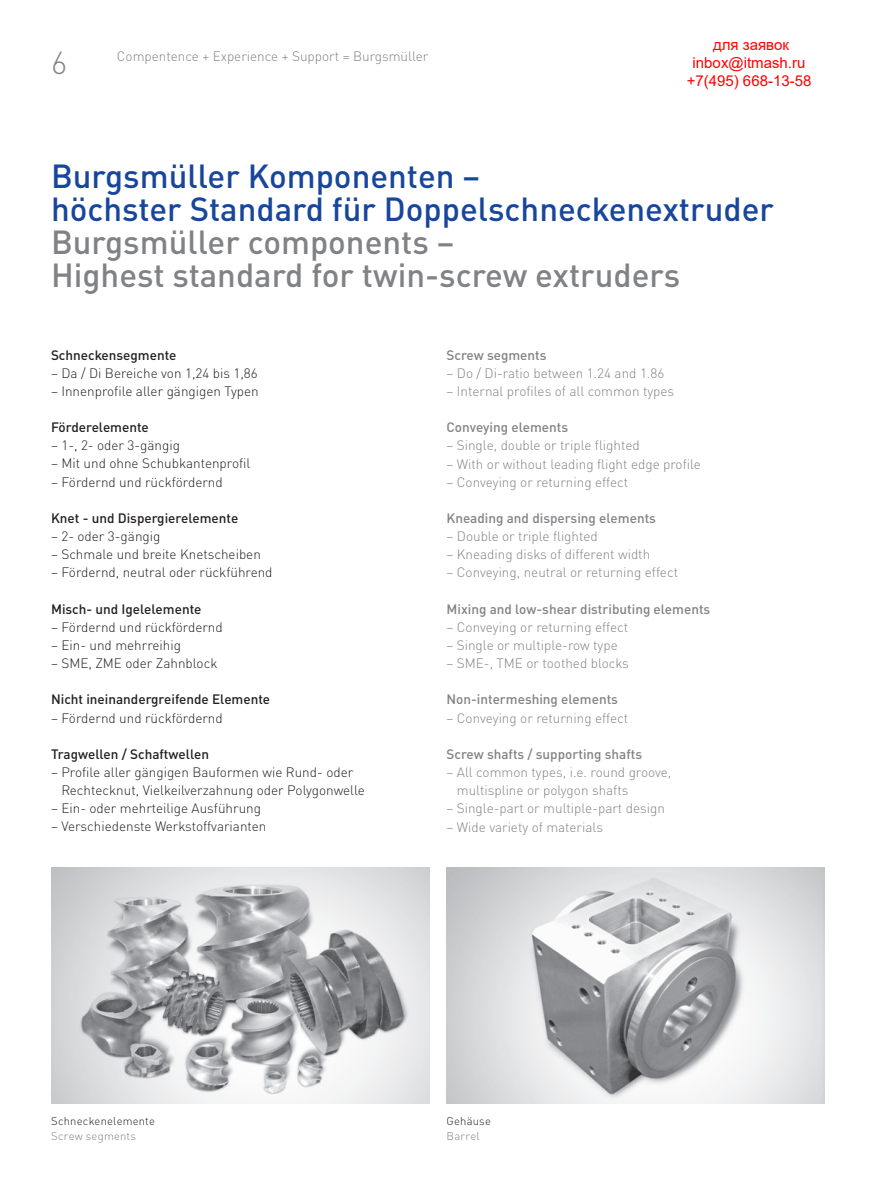
<style>
.page{position:relative;width:893px;height:1191px;background:#fff}
.page>*{position:absolute;margin:0;border:0;box-sizing:border-box;transform-origin:0 0}
.t1{font:500 33px/33px "DIN Pro";color:#18469d}
.t2{font:500 33px/33px "DIN Pro";color:#808285}
.t3{font:300 31.5px "DIN Pro";color:#808285}
.t4{font:15px/18px "Arial";color:#f00;text-align:center}
.t5{font:300 13.5px/18.1px "DIN Pro";color:#808285}
.t6{font:300 13.5px/18.1px "DIN Pro";color:#231f20}
.t7{font:500 13.5px "DIN Pro";color:#808285}
.t8{font:500 13.5px "DIN Pro";color:#231f20}
.t9{font:300 11.25px "DIN Pro";letter-spacing:.015em;color:#231f20}
.t10{font:300 11.25px "DIN Pro";letter-spacing:.025em;color:#808285}
</style>
<div class="page">
<img style="left:51px;top:867px;width:378px;height:236px">
<img style="left:446px;top:867px;width:379px;height:236px">
<h2 class="t3" style="left:51px;top:38px;width:18px">6</h2>
<p class="t5" style="left:117px;top:46px;width:313px">Compentence + Experience + Support = Burgsmüller</p>
<p class="t4" style="left:687px;top:36px;width:126px">для заявок inbox@itmash.ru +7(495) 668-13-58</p>
<h1 class="t1" style="left:51px;top:156px;width:724px">Burgsmüller Komponenten –<br>höchster Standard für Doppelschneckenextruder</h1>
<h1 class="t2" style="left:51px;top:222px;width:631px">Burgsmüller components –<br>Highest standard for twin-screw extruders</h1>
<p class="t8" style="left:51px;top:344px;width:127px">Schneckensegmente</p>
<p class="t6" style="left:51px;top:362px;width:208px">– Da / Di Bereiche von 1,24 bis 1,86</p>
<p class="t6" style="left:51px;top:381px;width:209px">– Innenprofile aller gängigen Typen</p>
<p class="t8" style="left:51px;top:416px;width:99px">Förderelemente</p>
<p class="t6" style="left:51px;top:435px;width:131px">– 1-, 2- oder 3-gängig</p>
<p class="t6" style="left:51px;top:453px;width:201px">– Mit und ohne Schubkantenprofil</p>
<p class="t6" style="left:51px;top:471px;width:173px">– Fördernd und rückfördernd</p>
<p class="t8" style="left:51px;top:507px;width:189px">Knet - und Dispergierelemente</p>
<p class="t6" style="left:51px;top:526px;width:111px">– 2- oder 3-gängig</p>
<p class="t6" style="left:51px;top:544px;width:211px">– Schmale und breite Knetscheiben</p>
<p class="t6" style="left:51px;top:562px;width:223px">– Fördernd, neutral oder rückführend</p>
<p class="t8" style="left:51px;top:598px;width:152px">Misch- und Igelelemente</p>
<p class="t6" style="left:51px;top:616px;width:173px">– Fördernd und rückfördernd</p>
<p class="t6" style="left:51px;top:635px;width:131px">– Ein- und mehrreihig</p>
<p class="t6" style="left:51px;top:653px;width:168px">– SME, ZME oder Zahnblock</p>
<p class="t8" style="left:51px;top:688px;width:221px">Nicht ineinandergreifende Elemente</p>
<p class="t6" style="left:51px;top:707px;width:173px">– Fördernd und rückfördernd</p>
<p class="t8" style="left:51px;top:743px;width:159px">Tragwellen / Schaftwellen</p>
<p class="t6" style="left:61px;top:762px;width:305px;text-indent:-10px">– Profile aller gängigen Bauformen wie Rund- oder<br>Rechtecknut, Vielkeilverzahnung oder Polygonwelle</p>
<p class="t6" style="left:51px;top:798px;width:212px">– Ein- oder mehrteilige Ausführung</p>
<p class="t6" style="left:51px;top:816px;width:217px">– Verschiedenste Werkstoffvarianten</p>
<p class="t7" style="left:446px;top:344px;width:102px">Screw segments</p>
<p class="t5" style="left:446px;top:363px;width:219px">– Do / Di-ratio between 1.24 and 1.86</p>
<p class="t5" style="left:446px;top:381px;width:229px">– Internal profiles of all common types</p>
<p class="t7" style="left:446px;top:416px;width:123px">Conveying elements</p>
<p class="t5" style="left:446px;top:435px;width:195px">– Single, double or triple flighted</p>
<p class="t5" style="left:446px;top:453px;width:256px">– With or without leading flight edge profile</p>
<p class="t5" style="left:446px;top:471px;width:183px">– Conveying or returning effect</p>
<p class="t7" style="left:446px;top:507px;width:211px">Kneading and dispersing elements</p>
<p class="t5" style="left:446px;top:526px;width:153px">– Double or triple flighted</p>
<p class="t5" style="left:446px;top:544px;width:205px">– Kneading disks of different width</p>
<p class="t5" style="left:446px;top:562px;width:233px">– Conveying, neutral or returning effect</p>
<p class="t7" style="left:446px;top:598px;width:265px">Mixing and low-shear distributing elements</p>
<p class="t5" style="left:446px;top:617px;width:183px">– Conveying or returning effect</p>
<p class="t5" style="left:446px;top:635px;width:173px">– Single or multiple-row type</p>
<p class="t5" style="left:446px;top:653px;width:184px">– SME-, TME or toothed blocks</p>
<p class="t7" style="left:446px;top:688px;width:173px">Non-intermeshing elements</p>
<p class="t5" style="left:446px;top:707px;width:183px">– Conveying or returning effect</p>
<p class="t7" style="left:446px;top:743px;width:197px">Screw shafts / supporting shafts</p>
<p class="t5" style="left:457px;top:762px;width:216px;text-indent:-10px">– All common types, i.e. round groove, multispline or polygon shafts</p>
<p class="t5" style="left:446px;top:798px;width:220px">– Single-part or multiple-part design</p>
<p class="t5" style="left:446px;top:816px;width:158px">– Wide variety of materials</p>
<p class="t9" style="left:51px;top:1112px;width:105px">Schneckenelemente</p>
<p class="t10" style="left:51px;top:1127px;width:87px">Screw segments</p>
<p class="t9" style="left:446px;top:1112px;width:46px">Gehäuse</p>
<p class="t10" style="left:446px;top:1127px;width:35px">Barrel</p>
</div>
